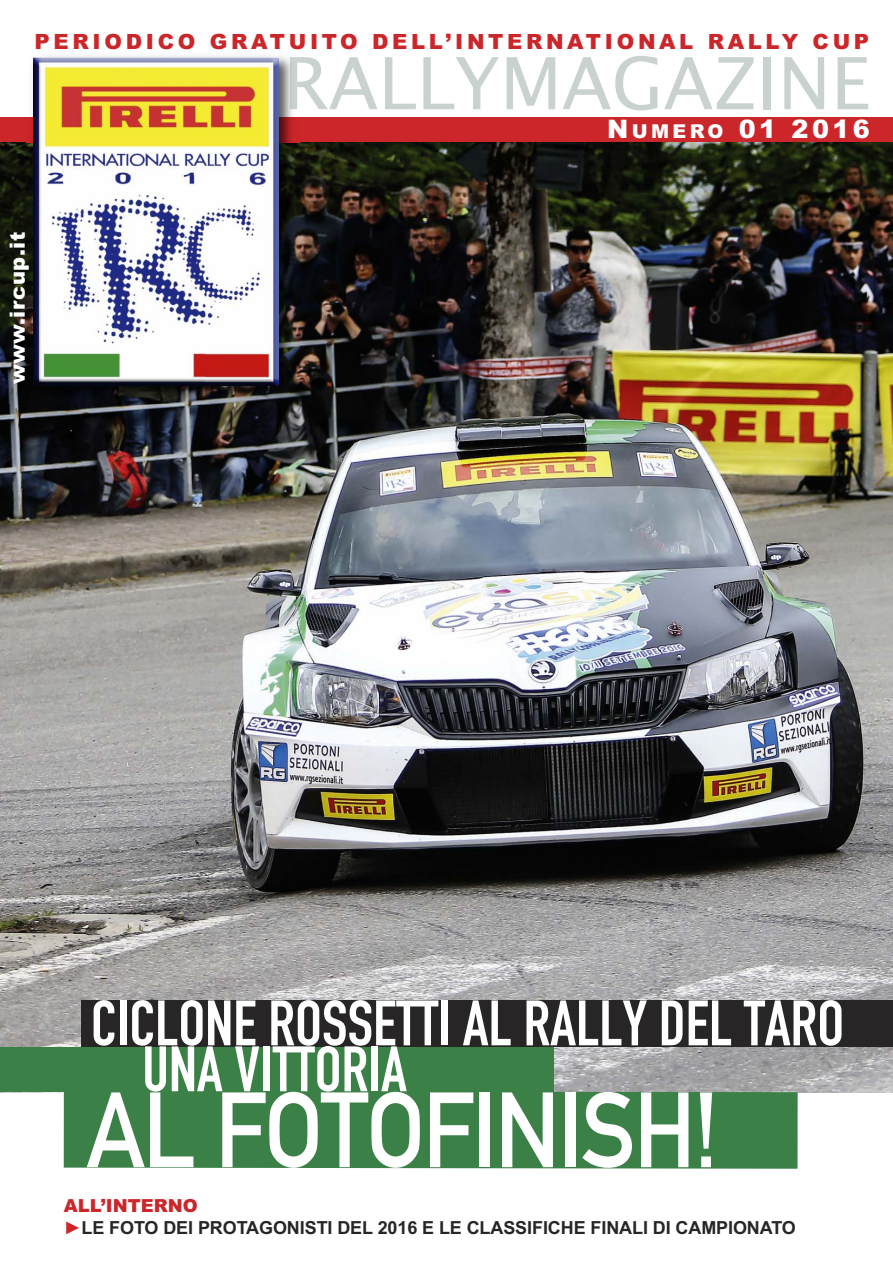
<style>
.page{position:relative;width:893px;height:1263px;background:#fff}
.page>*{position:absolute;margin:0;border:0;box-sizing:border-box;transform-origin:0 0}
.t1{font:105px "DIN Mittelschrift Std";letter-spacing:-.02em;color:#fff;scale:.91 1}
.t2{font:72px "Lucida Grande";color:#cad2d0}
.t3{font:63px "DIN Engschrift Std";color:#fff}
.t4{font:900 25.5px "Arial";letter-spacing:.135em;color:#fff}
.t5{font:900 21px "Arial";letter-spacing:.175em;color:#cb262a}
.t6{font:900 21px "Arial";letter-spacing:.025em;color:#fff}
.t7{font:700 18px/21.6px "Arial";letter-spacing:-.005em;color:#272526}
.s1{font-size:19.2px}
.s2{font-weight:900;color:#cb262a}
.s3{color:#cb262a}
</style>
<div class="page">
<img style="left:0;top:142px;width:893px;height:950px">
<div style="left:0;top:117px;width:893px;height:25px;background:#cb262a"></div>
<div style="left:0;top:1047px;width:554px;height:45px;background:#3b8046"></div>
<div style="left:64px;top:1091px;width:734px;height:78px;background:#3b8046"></div>
<div style="left:82px;top:1000px;width:811px;height:47px;background:#272526"></div>
<img style="left:27px;top:56px;width:273px;height:349px">
<img style="left:290px;top:56px;width:10px;height:54px">
<img style="left:34px;top:57px;width:245px;height:328px">
<img style="left:0;top:176px;width:205px;height:228px">
<p class="t5" style="left:35px;top:30px;width:836px">PERIODICO GRATUITO DELL’INTERNATIONAL RALLY CUP</p>
<h2 class="t2" style="left:283px;top:42px;width:588px">RALLYMAGAZINE</h2>
<p class="t6" style="left:5px;top:384px;width:154px;rotate:-90deg">www.ircup.it</p>
<h3 class="t4" style="left:607px;top:114px;width:264px">N<span class="s1">UMERO</span> 01 2016</h3>
<h3 class="t3" style="left:91px;top:1000px;width:755px">CICLONE ROSSETTI AL RALLY DEL TARO</h3>
<h3 class="t3" style="left:142px;top:1046px;width:266px">UNA VITTORIA</h3>
<h1 class="t1" style="left:87px;top:1069px;width:696px">AL FOTOFINISH!</h1>
<p class="t7" style="left:64px;top:1197px;width:734px"><span class="s2">ALL’INTERNO<br></span><span class="s3">►</span>LE FOTO DEI PROTAGONISTI DEL 2016 E LE CLASSIFICHE FINALI DI CAMPIONATO</p>
</div>
